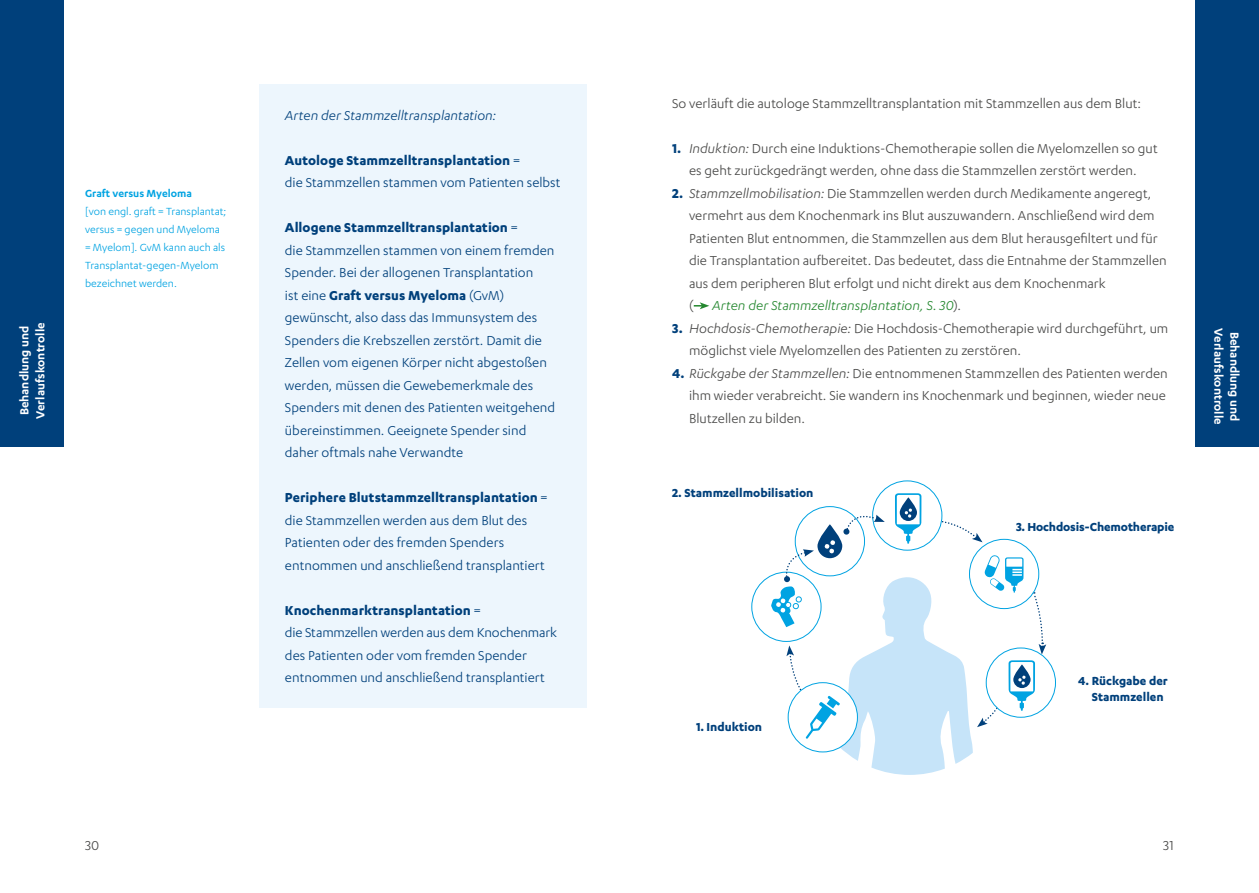
<style>
.page{position:relative;width:1259px;height:893px;background:#fff}
.page>*{position:absolute;margin:0;border:0;box-sizing:border-box;transform-origin:0 0}
.t1{font:15px/22.5px "Karbon";color:#494948}
.t2{font:15px/22.5px "Karbon";color:#00407b}
.t3{font:italic 15px "Karbon";letter-spacing:.005em;color:#00407b}
.t4{font:700 13.5px/16.2px "Karbon";color:#00407b}
.t5{font:600 13.5px/16.2px "Karbon";color:#fff}
.t6{font:12px/18px "Karbon";color:#00a3e2}
.t7{font:600 12px "Karbon";color:#00a3e2}
.s1{font-weight:700}
.s2{font-weight:700;color:#00407b}
.s3{font-style:italic}
.s4{font-style:italic;color:#24872f}
</style>
<div class="page">
<div style="left:259px;top:84px;width:328px;height:624px;background:#edf6fd"></div>
<svg style="left:694px;top:302px;width:15px;height:7px"></svg>
<svg style="left:770px;top:493px;width:276px;height:282px"></svg>
<div style="left:1195px;top:0;width:64px;height:447px;background:#00407b"></div>
<div style="left:0;top:0;width:64px;height:447px;background:#00407b"></div>
<p class="t5" style="left:16px;top:419px;width:98px;rotate:-90deg">Behandlung und<br>Verlaufskontrolle</p>
<p class="t7" style="left:85px;top:187px;width:108px">Graft versus Myeloma</p>
<p class="t6" style="left:85px;top:202px;width:143px">[von engl. graft = Transplantat; versus = gegen und Myeloma = Myelom]. GvM kann auch als<br>Transplantat-gegen-Myelom bezeichnet werden.</p>
<p class="t3" style="left:285px;top:107px;width:213px">Arten der Stammzelltransplantation:</p>
<p class="t2" style="left:285px;top:148px;width:277px"><span class="s1">Autologe Stammzelltransplantation</span> =<br>die Stammzellen stammen vom Patienten selbst</p>
<p class="t2" style="left:285px;top:216px;width:272px"><span class="s1">Allogene Stammzelltransplantation</span> =<br>die Stammzellen stammen von einem fremden Spender. Bei der allogenen Transplantation<br>ist eine <span class="s1">Graft versus Myeloma</span> (GvM) gewünscht, also dass das Immunsystem des Spenders die Krebszellen zerstört. Damit die Zellen vom eigenen Körper nicht abgestoßen werden, müssen die Gewebemerkmale des Spenders mit denen des Patienten weitgehend übereinstimmen. Geeignete Spender sind daher oftmals nahe Verwandte</p>
<p class="t2" style="left:285px;top:486px;width:264px"><span class="s1">Periphere Blutstammzelltransplantation</span> = die Stammzellen werden aus dem Blut des Patienten oder des fremden Spenders entnommen und anschließend transplantiert</p>
<p class="t2" style="left:285px;top:598px;width:274px"><span class="s1">Knochenmarktransplantation</span> =<br>die Stammzellen werden aus dem Knochenmark des Patienten oder vom fremden Spender entnommen und anschließend transplantiert</p>
<p class="t1" style="left:672px;top:91px;width:471px">So verläuft die autologe Stammzelltransplantation mit Stammzellen aus dem Blut:</p>
<p class="t1" style="left:672px;top:136px;width:487px;text-align:center"><span class="s2">1.</span> <span class="s3">Induktion:</span> Durch eine Induktions-Chemotherapie sollen die Myelomzellen so gut es geht zurückgedrängt werden, ohne dass die Stammzellen zerstört werden.</p>
<p class="t1" style="left:689px;top:181px;width:479px;text-indent:-17px"><span class="s2">2.</span> <span class="s3">Stammzellmobilisation:</span> Die Stammzellen werden durch Medikamente angeregt, vermehrt aus dem Knochenmark ins Blut auszuwandern. Anschließend wird dem Patienten Blut entnommen, die Stammzellen aus dem Blut herausgefiltert und für die Transplantation aufbereitet. Das bedeutet, dass die Entnahme der Stammzellen aus dem peripheren Blut erfolgt und nicht direkt aus dem Knochenmark<br>( <span class="s4">Arten der Stammzelltransplantation, S. 30</span>).</p>
<p class="t1" style="left:689px;top:316px;width:481px;text-indent:-17px"><span class="s2">3.</span> <span class="s3">Hochdosis-Chemotherapie:</span> Die Hochdosis-Chemotherapie wird durchgeführt, um möglichst viele Myelomzellen des Patienten zu zerstören.</p>
<p class="t1" style="left:689px;top:361px;width:480px;text-indent:-17px"><span class="s2">4.</span> <span class="s3">Rückgabe der Stammzellen:</span> Die entnommenen Stammzellen des Patienten werden ihm wieder verabreicht. Sie wandern ins Knochenmark und beginnen, wieder neue<br>Blutzellen zu bilden.</p>
<p class="t4" style="left:672px;top:484px;width:143px">2. Stammzellmobilisation</p>
<p class="t4" style="left:1016px;top:518px;width:160px">3. Hochdosis-Chemotherapie</p>
<p class="t5" style="left:1227px;top:328px;width:98px;rotate:90deg">Verlaufskontrolle</p>
<p class="t5" style="left:1243px;top:332px;width:91px;rotate:90deg">Behandlung und</p>
<p class="t4" style="left:696px;top:719px;width:68px">1. Induktion</p>
<p class="t4" style="left:1091px;top:672px;width:78px;text-indent:-14px">4. Rückgabe der<br>Stammzellen</p>
<p class="t1" style="left:85px;top:834px;width:16px">30</p>
<p class="t1" style="left:1163px;top:834px;width:12px">31</p>
</div>
